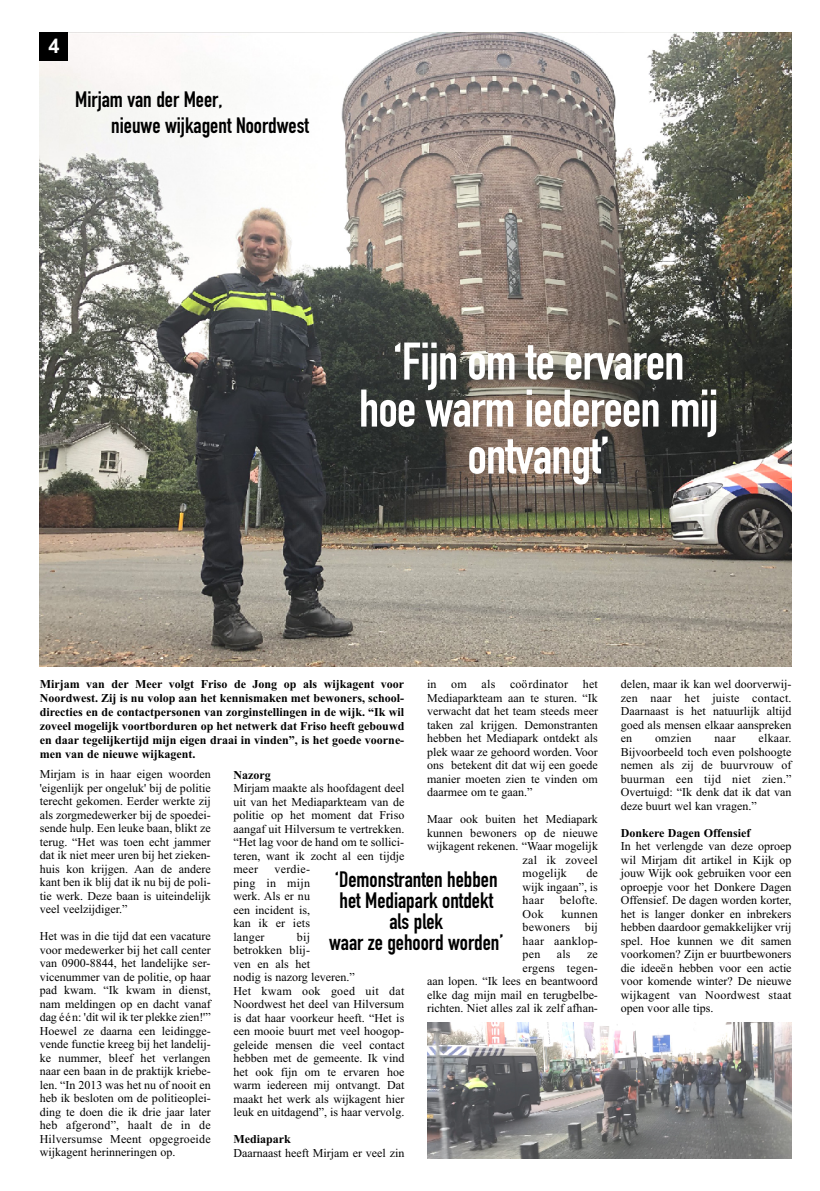
<style>
.page{position:relative;width:820px;height:1191px;background:#fff}
.page>*{position:absolute;margin:0;border:0;box-sizing:border-box;transform-origin:0 0}
.t1{font:52px/47px "DIN Engschrift Std";letter-spacing:-.015em;color:#fff;text-align:center}
.t2{font:22px/21px "DIN Engschrift Std";color:#000;text-align:center}
.t3{font:700 20px "Arial";color:#fff}
.t4{font:12px/13.5px "Times New Roman";color:#000;text-align:justify}
.t5{font:700 12px/14px "Times New Roman";color:#000;text-align:justify}
.t6{font:12px "Times New Roman";letter-spacing:.02em;color:#000}
</style>
<div class="page">
<img style="left:40px;top:33px;width:751px;height:633px">
<div style="left:40px;top:33px;width:28px;height:28px;background:#000"></div>
<img style="left:427px;top:1022px;width:364px;height:136px">
<h3 class="t3" style="left:48px;top:35px;width:13px">4</h3>
<h2 class="t2" style="left:111px;top:86px;width:199px;line-height:26.4px;text-align:left;text-indent:-36px">Mirjam van der Meer,<br>nieuwe wijkagent Noordwest</h2>
<h1 class="t1" style="left:359px;top:338px;width:361px">‘Fijn om te ervaren hoe warm iedereen mij ontvangt’</h1>
<p class="t5" style="left:40px;top:677px;width:366px">Mirjam van der Meer volgt Friso de Jong op als wijkagent voor Noordwest. Zij is nu volop aan het kennismaken met bewoners, school&shy;directies en de contactpersonen van zorginstellingen in de wijk. “Ik wil zoveel mogelijk voortborduren op het netwerk dat Friso heeft gebouwd en daar tegelijkertijd mijn eigen draai in vinden”, is het goede voorne&shy;men van de nieuwe wijkagent.</p>
<p class="t4" style="left:427px;top:677px;width:172px">in om als coördinator het Mediaparkteam aan te sturen. “Ik verwacht dat het team steeds meer taken zal krijgen. Demonstranten hebben het Mediapark ontdekt als plek waar ze gehoord worden. Voor ons betekent dit dat wij een goede manier moeten zien te vinden om daarmee om te gaan.”</p>
<p class="t4" style="left:427px;top:812px;width:172px">Maar ook buiten het Mediapark</p>
<p class="t4" style="left:427px;top:825px;width:172px">kunnen bewoners op de nieuwe</p>
<p class="t4" style="left:427px;top:839px;width:172px">wijkagent rekenen. “Waar mogelijk</p>
<p class="t6" style="left:522px;top:852px;width:77px">zal ik zoveel</p>
<p class="t6" style="left:522px;top:866px;width:46px">mogelijk</p>
<p class="t4" style="left:40px;top:767px;width:172px">Mirjam is in haar eigen woorden 'eigenlijk per ongeluk' bij de politie terecht gekomen. Eerder werkte zij als zorgmedewerker bij de spoedei&shy;sende hulp. Een leuke baan, blikt ze terug. “Het was toen echt jammer dat ik niet meer uren bij het zieken&shy;huis kon krijgen. Aan de andere kant ben ik blij dat ik nu bij de poli&shy;tie werk. Deze baan is uiteindelijk veel veelzijdiger.”</p>
<p class="t4" style="left:40px;top:929px;width:172px">Het was in die tijd dat een vacature voor medewerker bij het call center van 0900-8844, het landelijke ser&shy;vicenummer van de politie, op haar pad kwam. “Ik kwam in dienst, nam meldingen op en dacht vanaf dag één: 'dit wil ik ter plekke zien!'” Hoewel ze daarna een leidingge&shy;vende functie kreeg bij het landelij&shy;ke nummer, bleef het verlangen naar een baan in de praktijk kriebe&shy;len. “In 2013 was het nu of nooit en heb ik besloten om de politieoplei&shy;ding te doen die ik drie jaar later heb afgerond”, haalt de in de Hilversumse Meent opgegroeide wijkagent herinneringen op.</p>
<p class="t5" style="left:233px;top:767px;width:39px">Nazorg</p>
<p class="t4" style="left:233px;top:781px;width:172px">Mirjam maakte als hoofdagent deel uit van het Mediaparkteam van de politie op het moment dat Friso aangaf uit Hilversum te vertrekken. “Het lag voor de hand om te sollici&shy;teren, want ik zocht al een tijdje meer</p>
<p class="t4" style="left:233px;top:862px;width:78px;text-indent:41px">verdie&shy;ping in mijn werk. Als er nu een incident is, kan ik er iets langer</p>
<p class="t4" style="left:522px;top:866px;width:77px;text-indent:64px">de wijk ingaan”, is haar</p>
<h2 class="t2" style="left:329px;top:869px;width:176px">‘Demonstranten hebben het Mediapark ontdekt als plek<br>waar ze gehoord worden’</h2>
<p class="t6" style="left:559px;top:893px;width:40px">belofte.</p>
<p class="t4" style="left:522px;top:906px;width:77px;text-indent:39px">kunnen bewoners bij haar aanklop&shy;pen</p>
<p class="t4" style="left:522px;top:906px;width:23px">Ook</p>
<p class="t4" style="left:233px;top:930px;width:172px;text-align:left;text-indent:63px">bij<br>betrokken blij-<br>ven en als het<br>nodig is nazorg leveren.”<br>Het kwam ook goed uit dat<br>Noordwest het deel van Hilversum is dat haar voorkeur heeft. “Het is een mooie buurt met veel hoogop&shy;geleide mensen die veel contact hebben met de gemeente. Ik vind het ook fijn om te ervaren hoe warm iedereen mij ontvangt. Dat maakt het werk als wijkagent hier leuk en uitdagend”, is haar vervolg.</p>
<p class="t5" style="left:233px;top:1132px;width:59px">Mediapark</p>
<p class="t4" style="left:233px;top:1146px;width:172px">Daarnaast heeft Mirjam er veel zin</p>
<p class="t4" style="left:556px;top:947px;width:15px">als</p>
<p class="t4" style="left:427px;top:947px;width:172px;text-align:right">ze<br>ergens tegen-<br>aan lopen. “Ik lees en beantwoord elke dag mijn mail en terugbelbe&shy;richten. Niet alles zal ik zelf afhan-</p>
<p class="t4" style="left:620px;top:677px;width:172px">delen, maar ik kan wel doorverwij&shy;zen naar het juiste contact.<br>Daarnaast is het natuurlijk altijd goed als mensen elkaar aanspreken en</p>
<p class="t4" style="left:620px;top:731px;width:172px;text-indent:138px">elkaar.<br>Bijvoorbeeld toch even polshoogte nemen als zij de buurvrouw of buurman een tijd niet zien.” Overtuigd: “Ik denk dat ik dat van deze buurt wel kan vragen.”</p>
<p class="t5" style="left:620px;top:825px;width:131px">Donkere Dagen Offensief</p>
<p class="t4" style="left:620px;top:839px;width:172px">In het verlengde van deze oproep wil Mirjam dit artikel in Kijk op jouw Wijk ook gebruiken voor een oproepje voor het Donkere Dagen Offensief. De dagen worden korter, het is langer donker en inbrekers hebben daardoor gemakkelijker vrij spel. Hoe kunnen we dit samen voorkomen? Zijn er buurtbewoners die ideeën hebben voor een actie voor komende winter? De nieuwe wijkagent van Noordwest staat open voor alle tips.</p>
<p class="t4" style="left:654px;top:731px;width:38px">omzien</p>
<p class="t4" style="left:714px;top:731px;width:23px">naar</p>
</div>
